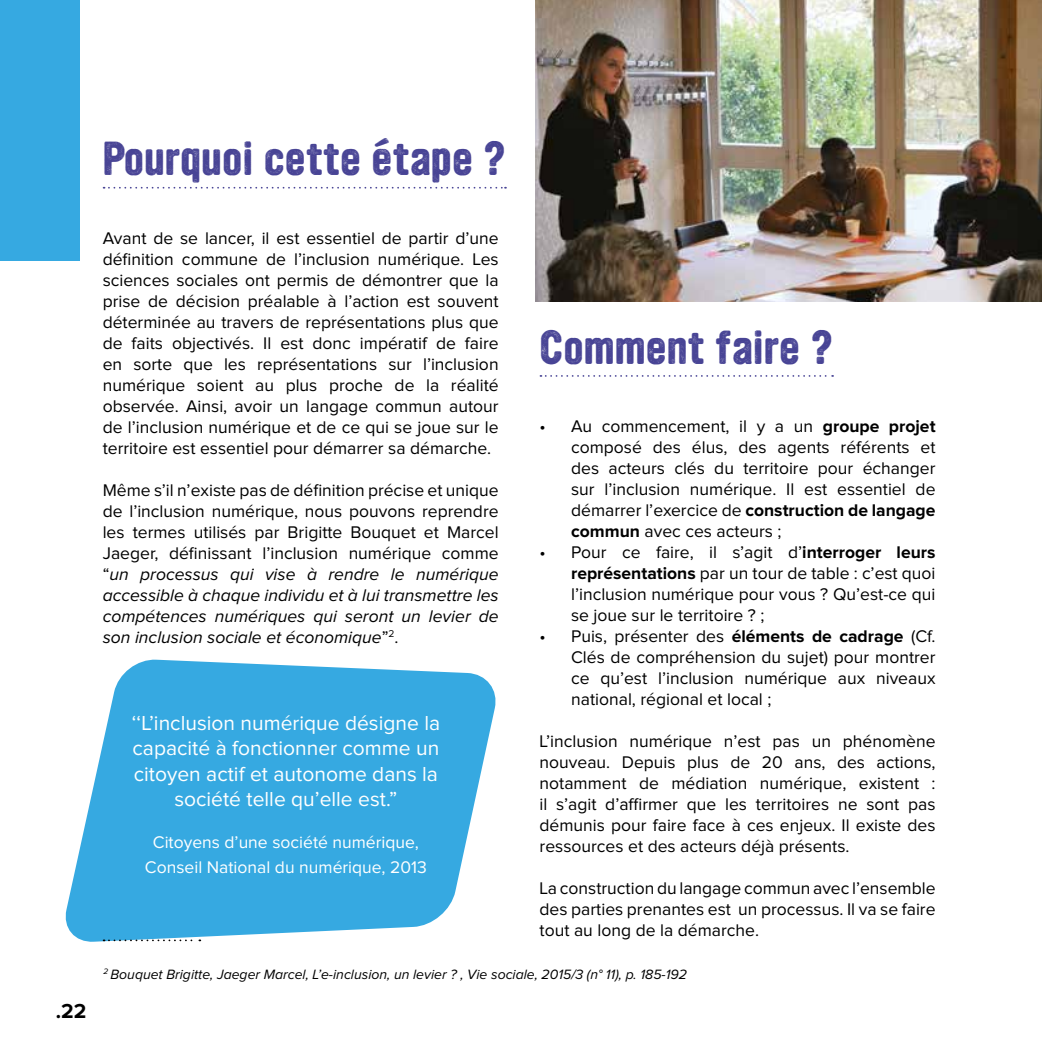
<style>
.page{position:relative;width:1042px;height:1042px;background:#fff}
.page>*{position:absolute;margin:0;border:0;box-sizing:border-box;transform-origin:0 0}
.t1{font:42px "YWFT Ultramagnetic Rough Bold One";color:#484495}
.t2{font:21px/25.2px "Proxima Nova";color:#fff;text-align:center}
.t3{font:700 21px "Proxima Nova";color:#000}
.t4{font:17.5px/21px "Proxima Nova";color:#000;text-align:justify}
.t5{font:17.5px/25.2px "Proxima Nova";color:#fff;text-align:center}
.t6{font:italic 14px "Proxima Nova";color:#000}
.s1{font-style:italic}
.s2{font-weight:700}
</style>
<div class="page">
<svg style="left:65px;top:659px;width:431px;height:283px;fill:#36a9e1"></svg>
<svg style="left:104px;top:187px;width:402px;height:2px"></svg>
<svg style="left:540px;top:375px;width:293px;height:2px"></svg>
<svg style="left:104px;top:939px;width:96px;height:2px"></svg>
<img style="left:536px;top:0;width:506px;height:301px">
<div style="left:0;top:0;width:79px;height:260px;background:#36a9e1"></div>
<h1 class="t1" style="left:103px;top:136px;width:405px">Pourquoi cette étape ?</h1>
<p class="t3" style="left:56px;top:999px;width:32px">.22</p>
<p class="t4" style="left:103px;top:228px;width:397px">Avant de se lancer, il est essentiel de partir d’une définition commune de l’inclusion numérique. Les sciences sociales ont permis de démontrer que la prise de décision préalable à l’action est souvent déterminée au travers de représentations plus que de faits objectivés. Il est donc impératif de faire en sorte que les représentations sur l’inclusion numérique soient au plus proche de la réalité observée. Ainsi, avoir un langage commun autour de l’inclusion numérique et de ce qui se joue sur le territoire est essentiel pour démarrer sa démarche.</p>
<p class="t4" style="left:103px;top:480px;width:397px">Même s’il n’existe pas de définition précise et unique de l’inclusion numérique, nous pouvons reprendre les termes utilisés par Brigitte Bouquet et Marcel Jaeger, définissant l’inclusion numérique comme “<span class="s1">un processus qui vise à rendre le numérique accessible à chaque individu et à lui transmettre les compétences numériques qui seront un levier de son inclusion sociale et économique</span>”<sup>2</sup>.</p>
<p class="t2" style="left:132px;top:711px;width:310px">‘‘L’inclusion numérique désigne la capacité à fonctionner comme un citoyen actif et autonome dans la société telle qu’elle est.”</p>
<p class="t5" style="left:145px;top:830px;width:283px">Citoyens d’une société numérique,<br>Conseil National du numérique, 2013</p>
<h1 class="t1" style="left:539px;top:325px;width:295px">Comment faire ?</h1>
<p class="t4" style="left:571px;top:416px;width:366px;text-indent:-32px">• Au commencement, il y a un <span class="s2">groupe projet </span>composé des élus, des agents référents et des acteurs clés du territoire pour échanger sur l’inclusion numérique. Il est essentiel de démarrer l’exercice de <span class="s2">construction de langage commun</span> avec ces acteurs ;</p>
<p class="t4" style="left:571px;top:542px;width:366px;text-indent:-32px">• Pour ce faire, il s’agit d’<span class="s2">interroger leurs représentations</span> par un tour de table : c’est quoi l’inclusion numérique pour vous ? Qu’est-ce qui se joue sur le territoire ? ;</p>
<p class="t4" style="left:571px;top:626px;width:366px;text-indent:-32px">• Puis, présenter des <span class="s2">éléments de cadrage</span> (Cf.<br>Clés de compréhension du sujet) pour montrer ce qu’est l’inclusion numérique aux niveaux national, régional et local ;</p>
<p class="t4" style="left:539px;top:731px;width:397px">L’inclusion numérique n’est pas un phénomène nouveau. Depuis plus de 20 ans, des actions, notamment de médiation numérique, existent : il s’agit d’affirmer que les territoires ne sont pas démunis pour faire face à ces enjeux. Il existe des ressources et des acteurs déjà présents.</p>
<p class="t4" style="left:539px;top:878px;width:397px">La construction du langage commun avec l’ensemble des parties prenantes est un processus. Il va se faire tout au long de la démarche.</p>
<p class="t6" style="left:104px;top:967px;width:585px"><sup>2</sup> Bouquet Brigitte, Jaeger Marcel, L’e-inclusion, un levier ? , Vie sociale, 2015/3 (n° 11), p. 185-192</p>
</div>
